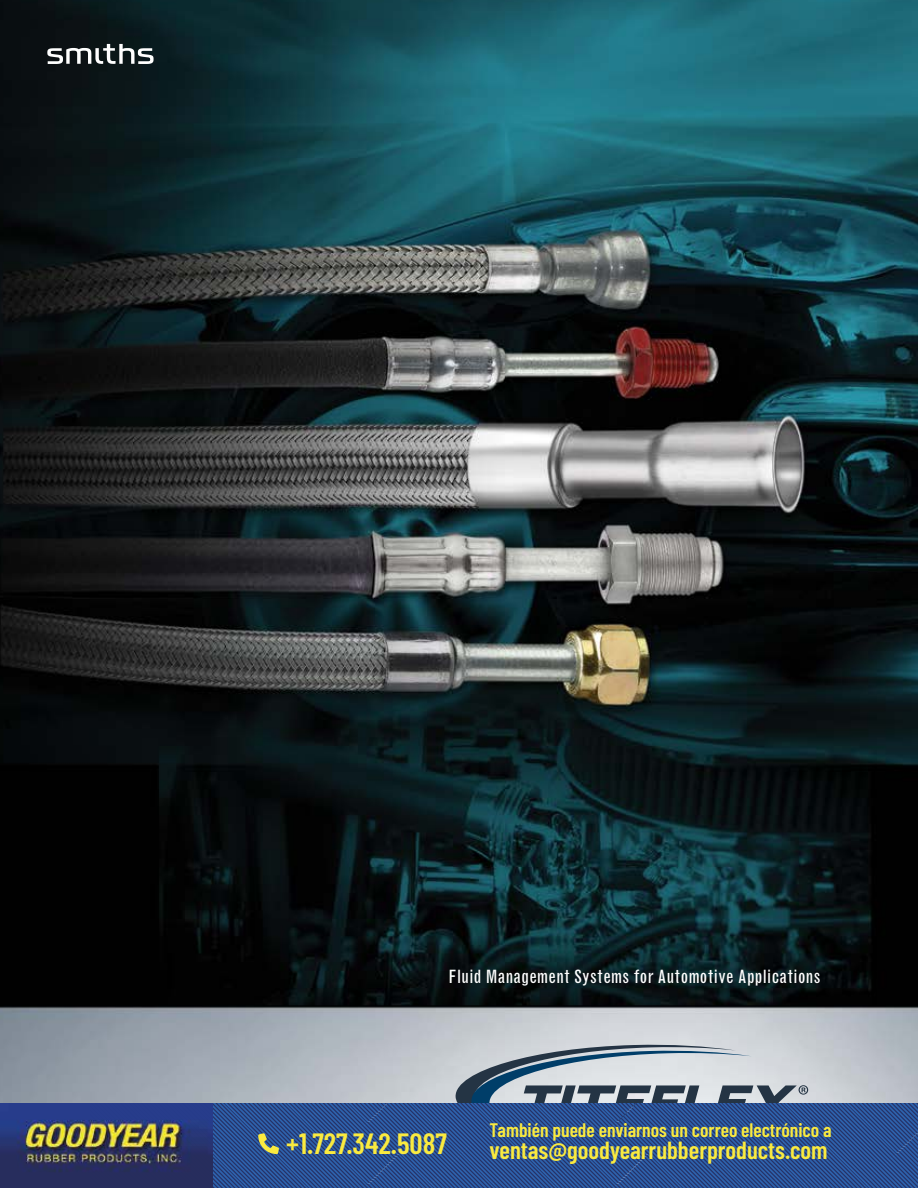
<style>
.page{position:relative;width:918px;height:1188px;background:#fff}
.page>*{position:absolute;margin:0;border:0;box-sizing:border-box;transform-origin:0 0}
.t1{font:600 29.25px "Barlow Condensed";color:#faea3f}
.t2{font:600 24.75px "Barlow Condensed";color:#faea3f}
.t3{font:600 19.5px "Barlow Condensed";color:#faea3f}
.t4{font:condensed 18px "Grotesque";letter-spacing:.02em;color:#fff}
</style>
<div class="page">
<img style="left:0;top:0;width:918px;height:1103px">
<svg style="left:456px;top:1045px;width:352px;height:58px;background:#a4aeb7"></svg>
<svg style="left:47px;top:44px;width:107px;height:20px"></svg>
<svg style="left:213px;top:1103px;width:705px;height:85px;background:#294e90"></svg>
<svg style="left:258px;top:1133px;width:21px;height:21px"></svg>
<img style="left:0;top:1103px;width:213px;height:85px">
<p class="t4" style="left:448px;top:966px;width:374px">Fluid Management Systems for Automotive Applications</p>
<h1 class="t1" style="left:286px;top:1122px;width:162px">+1.727.342.5087</h1>
<p class="t3" style="left:490px;top:1116px;width:344px">También puede enviarnos un correo electrónico a</p>
<h2 class="t2" style="left:490px;top:1132px;width:340px">ventas@goodyearrubberproducts.com</h2>
</div>
